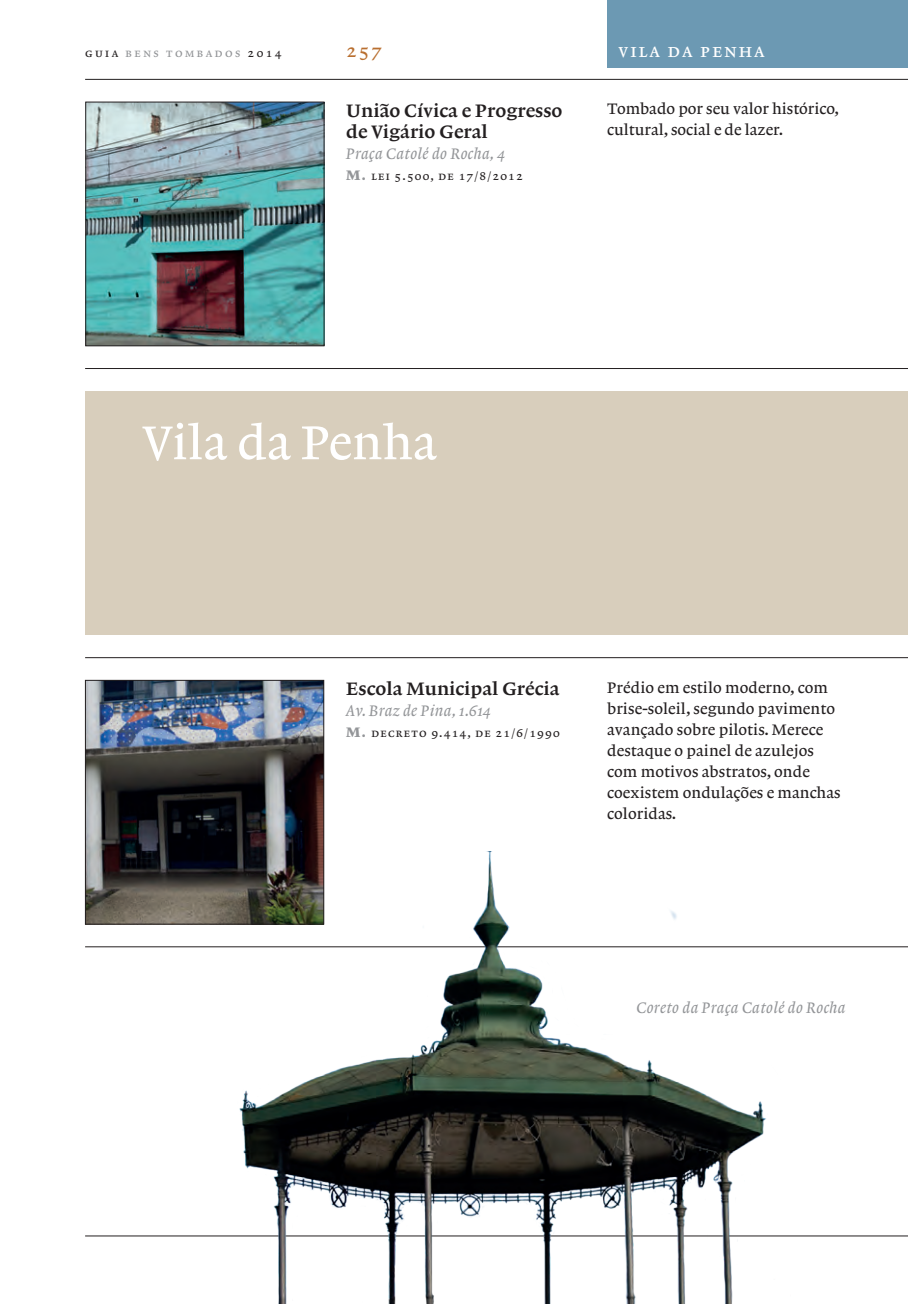
<style>
.page{position:relative;width:908px;height:1304px;background:#fff}
.page>*{position:absolute;margin:0;border:0;box-sizing:border-box;transform-origin:0 0}
.t1{font:50px "Lexicon No 1 Roman A Txt";color:#fff}
.t2{font:500 19px/21px "Lexicon No 1 Roman C";color:#231f20}
.t3{font:19px "Lexicon No 2 Roman A Exp";letter-spacing:.105em;color:#fff}
.t4{font:19px "Lexicon No 2 Roman A Exp";color:#b96f30}
.t5{font:16px/21px "Lexicon No 1 Roman A Txt";letter-spacing:.005em;color:#231f20}
.t6{font:16px "Lexicon No 1 Italic A Txt";letter-spacing:.025em;color:#939598}
.t7{font:12px "Lexicon No 2 Roman A Exp";letter-spacing:.1em;color:#231f20}
.t8{font:12px "Lexicon No 2 Roman A Exp";letter-spacing:.2em;color:#939598}
.s1{color:#231f20}
.s2{font-family:"Lexicon No 2 Roman F Txt";font-size:14px;color:#939598}
</style>
<div class="page">
<div style="left:607px;top:0;width:300px;height:68px;background:#6c99b3"></div>
<hr style="left:85px;top:79px;width:822px;height:1px;background:#231f20">
<hr style="left:85px;top:368px;width:822px;height:1px;background:#231f20">
<hr style="left:85px;top:657px;width:822px;height:1px;background:#231f20">
<hr style="left:85px;top:946px;width:822px;height:1px;background:#231f20">
<hr style="left:85px;top:1236px;width:822px;height:1px;background:#231f20">
<img style="left:133px;top:852px;width:774px;height:452px">
<div style="left:85px;top:391px;width:822px;height:244px;background:#d8cebc"></div>
<img style="left:87px;top:682px;width:235px;height:240px">
<div style="left:85px;top:680px;width:239px;height:244px;border:1px solid #231f20"></div>
<img style="left:87px;top:104px;width:235px;height:240px">
<div style="left:85px;top:102px;width:239px;height:244px;border:1px solid #231f20"></div>
<p class="t8" style="left:85px;top:46px;width:198px"><span class="s1">guia</span> bens tombados <span class="s1">2014</span></p>
<p class="t4" style="left:346px;top:39px;width:37px">257</p>
<p class="t3" style="left:618px;top:39px;width:148px">vila da penha</p>
<p class="t2" style="left:346px;top:100px;width:218px">União Cívica e Progresso de Vigário Geral</p>
<p class="t6" style="left:346px;top:144px;width:160px">Praça Catolé do Rocha, 4</p>
<p class="t7" style="left:346px;top:168px;width:178px"><span class="s2">M.</span> lei 5.500, de 17/8/2012</p>
<p class="t5" style="left:607px;top:99px;width:233px">Tombado por seu valor histórico, cultural, social e de lazer.</p>
<h1 class="t1" style="left:142px;top:415px;width:296px">Vila da Penha</h1>
<p class="t2" style="left:346px;top:678px;width:215px">Escola Municipal Grécia</p>
<p class="t6" style="left:346px;top:701px;width:146px">Av. Braz de Pina, 1.614</p>
<p class="t7" style="left:346px;top:726px;width:215px"><span class="s2">M.</span> decreto 9.414, de 21/6/1990</p>
<p class="t5" style="left:607px;top:677px;width:235px">Prédio em estilo moderno, com brise-soleil, segundo pavimento avançado sobre pilotis. Merece destaque o painel de azulejos com motivos abstratos, onde coexistem ondulações e manchas coloridas.</p>
<p class="t6" style="left:636px;top:999px;width:210px">Coreto da Praça Catolé do Rocha</p>
</div>
